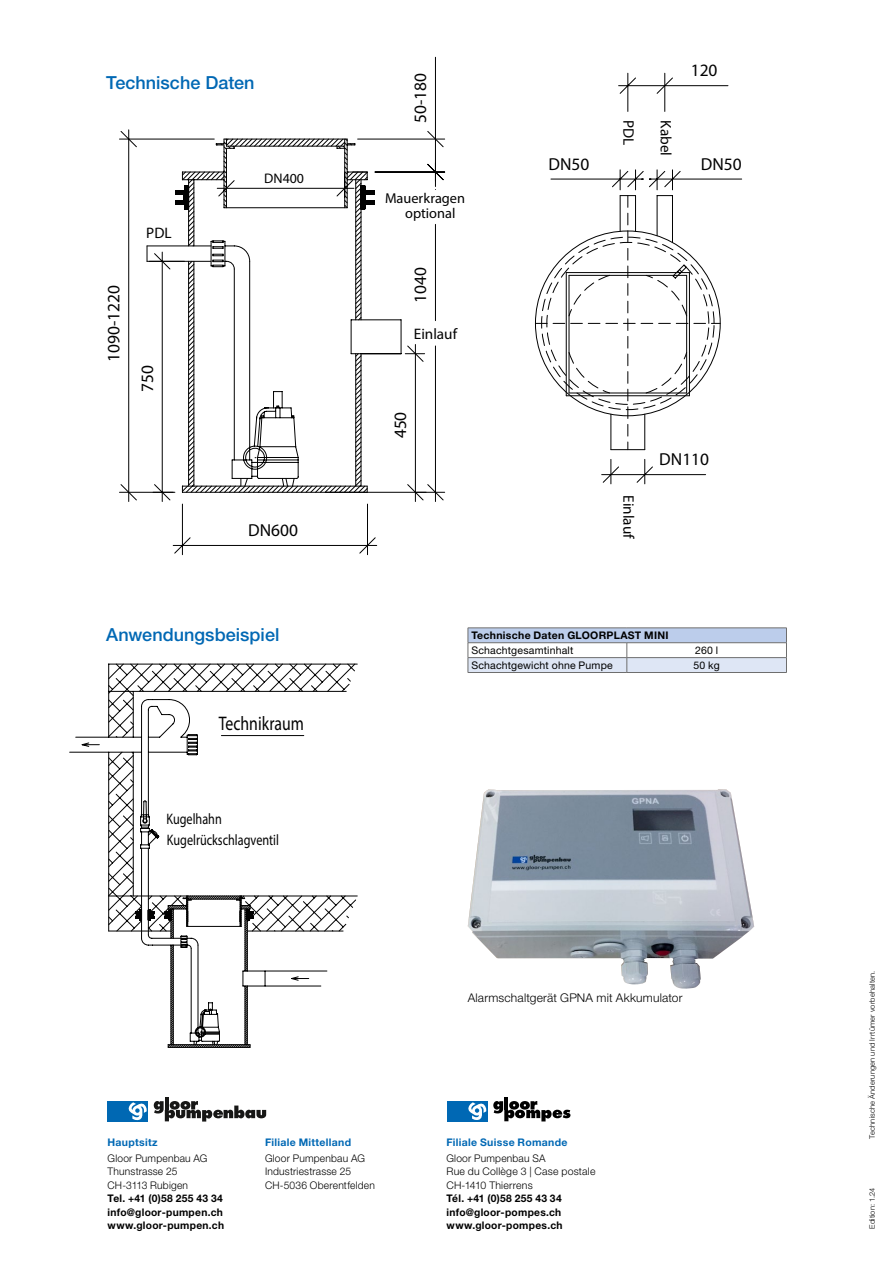
<style>
.page{position:relative;width:893px;height:1263px;background:#fff}
.page>*{position:absolute;margin:0;border:0;box-sizing:border-box;transform-origin:0 0}
.t1{font:19.65px "Myriad Pro";color:#020202;scale:.8 1}
.Text{font:500 18px "Helvetica Neue LT Pro";color:#0068b4}
.t2{font:17.4px "Myriad Pro";color:#020202}
.t3{font:15.15px "Myriad Pro";color:#020202;scale:.8 1}
.t4{font:15.15px "Myriad Pro";color:#020202}
.t5{font:14.4px/15.3px "Myriad Pro";color:#020202}
.t6{font:13.95px "Myriad Pro";color:#020202}
.Text-2{font:300 12px "Helvetica Neue LT Pro";letter-spacing:.015em;color:#000}
.Text-3{font:700 10.5px/13.5px "Helvetica Neue LT Pro";letter-spacing:.025em;color:#000}
.Text-4{font:300 10.5px/13.5px "Helvetica Neue LT Pro";letter-spacing:.02em;color:#000}
.Text-5{font:10.5px "Helvetica Neue LT Pro";letter-spacing:.015em;color:#000}
.Text-6{font:700 10.5px "Helvetica Neue LT Pro";letter-spacing:.025em;color:#0068b4}
.Text-7{font:300 7.5px "Helvetica Neue LT Pro";letter-spacing:.025em;color:#000}
.s1{font-weight:300}
</style>
<div class="page">
<svg style="left:468px;top:628px;width:319px;height:44px"></svg>
<hr style="left:468px;top:672px;width:159px;height:1px;background:#6e6e6e">
<hr style="left:627px;top:672px;width:160px;height:1px;background:#6e6e6e">
<svg style="left:618px;top:73px;width:102px;height:39px"></svg>
<hr style="left:435px;top:57px;width:1px;height:82px;background:#020202">
<svg style="left:119px;top:131px;width:603px;height:371px"></svg>
<hr style="left:415px;top:874px;width:186px;height:1px;background:#020202">
<hr style="left:119px;top:492px;width:43px;height:1px;background:#020202">
<hr style="left:358px;top:139px;width:87px;height:1px;background:#020202">
<hr style="left:375px;top:172px;width:70px;height:1px;background:#020202">
<svg style="left:160px;top:138px;width:283px;height:418px"></svg>
<hr style="left:435px;top:224px;width:1px;height:97px;background:#020202">
<hr style="left:168px;top:1047px;width:82px;height:1px;background:#020202">
<hr style="left:241px;top:896px;width:116px;height:1px;background:#020202">
<svg style="left:91px;top:663px;width:265px;height:384px"></svg>
<img style="left:468px;top:789px;width:286px;height:180px">
<div style="left:107px;top:1101px;width:41px;height:20px;background:#0068b3"></div>
<svg style="left:128px;top:1102px;width:19px;height:19px"></svg>
<hr style="left:165px;top:1097px;width:4px;height:12px;background:#171716">
<svg style="left:154px;top:1101px;width:112px;height:20px"></svg>
<div style="left:447px;top:1101px;width:41px;height:20px;background:#0068b4"></div>
<svg style="left:468px;top:1102px;width:19px;height:18px"></svg>
<hr style="left:504px;top:1097px;width:4px;height:12px;background:#000">
<svg style="left:493px;top:1101px;width:77px;height:20px"></svg>
<p class="Text" style="left:106px;top:72px;width:150px">Technische Daten</p>
<p class="t2" style="left:103px;top:362px;width:78px;rotate:-90deg">1090-1220</p>
<p class="t4" style="left:146px;top:224px;width:27px">PDL</p>
<p class="t2" style="left:136px;top:392px;width:28px;rotate:-90deg">750</p>
<p class="t6" style="left:264px;top:169px;width:41px">DN400</p>
<p class="t2" style="left:248px;top:520px;width:51px">DN600</p>
<p class="t2" style="left:410px;top:123px;width:51px;rotate:-90deg">50-180</p>
<p class="t5" style="left:405px;top:190px;width:61px;text-indent:-20px">Mauerkragen optional</p>
<p class="t2" style="left:410px;top:303px;width:37px;rotate:-90deg">1040</p>
<p class="t4" style="left:414px;top:325px;width:45px">Einlauf</p>
<p class="t2" style="left:390px;top:438px;width:28px;rotate:-90deg">450</p>
<p class="t2" style="left:549px;top:153px;width:42px">DN50</p>
<p class="t4" style="left:638px;top:120px;width:27px;rotate:90deg">PDL</p>
<p class="t4" style="left:675px;top:120px;width:37px;rotate:90deg">Kabel</p>
<p class="t2" style="left:691px;top:60px;width:28px">120</p>
<p class="t2" style="left:701px;top:153px;width:42px">DN50</p>
<p class="t4" style="left:638px;top:495px;width:45px;rotate:90deg">Einlauf</p>
<p class="t2" style="left:659px;top:449px;width:51px">DN110</p>
<p class="Text" style="left:106px;top:623px;width:175px">Anwendungsbeispiel</p>
<p class="Text-3" style="left:471px;top:628px;width:199px">Technische Daten GLOORPLAST MINI</p>
<p class="Text-5" style="left:471px;top:644px;width:104px">Schachtgesamtinhalt</p>
<p class="Text-5" style="left:695px;top:644px;width:25px">260 l</p>
<p class="Text-5" style="left:471px;top:658px;width:143px">Schachtgewicht ohne Pumpe</p>
<p class="Text-5" style="left:694px;top:658px;width:28px">50 kg</p>
<p class="t1" style="left:219px;top:711px;width:108px">Technikraum</p>
<p class="t3" style="left:167px;top:810px;width:71px">Kugelhahn</p>
<p class="t3" style="left:167px;top:831px;width:141px">Kugelrückschlagventil</p>
<p class="Text-6" style="left:108px;top:1136px;width:52px">Hauptsitz</p>
<p class="Text-3" style="left:108px;top:1151px;width:118px"><span class="s1">Gloor Pumpenbau AG<br>Thunstrasse 25<br>CH-3113 Rubigen<br></span>Tel. +41 (0)58 255 43 34 info@gloor-pumpen.ch www.gloor-pumpen.ch</p>
<p class="Text-6" style="left:265px;top:1136px;width:88px">Filiale Mittelland</p>
<p class="Text-4" style="left:265px;top:1151px;width:111px">Gloor Pumpenbau AG<br>Industriestrasse 25<br>CH-5036 Oberentfelden</p>
<p class="Text-2" style="left:468px;top:990px;width:216px">Alarmschaltgerät GPNA mit Akkumulator</p>
<p class="Text-6" style="left:446px;top:1136px;width:122px">Filiale Suisse Romande</p>
<p class="Text-3" style="left:446px;top:1151px;width:150px"><span class="s1">Gloor Pumpenbau SA<br>Rue du Collège 3 | Case postale<br>CH-1410 Thierrens<br></span>Tél. +41 (0)58 255 43 34 info@gloor-pompes.ch www.gloor-pompes.ch</p>
<p class="Text-7" style="left:868px;top:1139px;width:170px;rotate:-90deg">Technische Änderungen und Irrtümer vorbehalten.</p>
<p class="Text-7" style="left:868px;top:1229px;width:43px;rotate:-90deg">Edition: 1.24</p>
</div>
